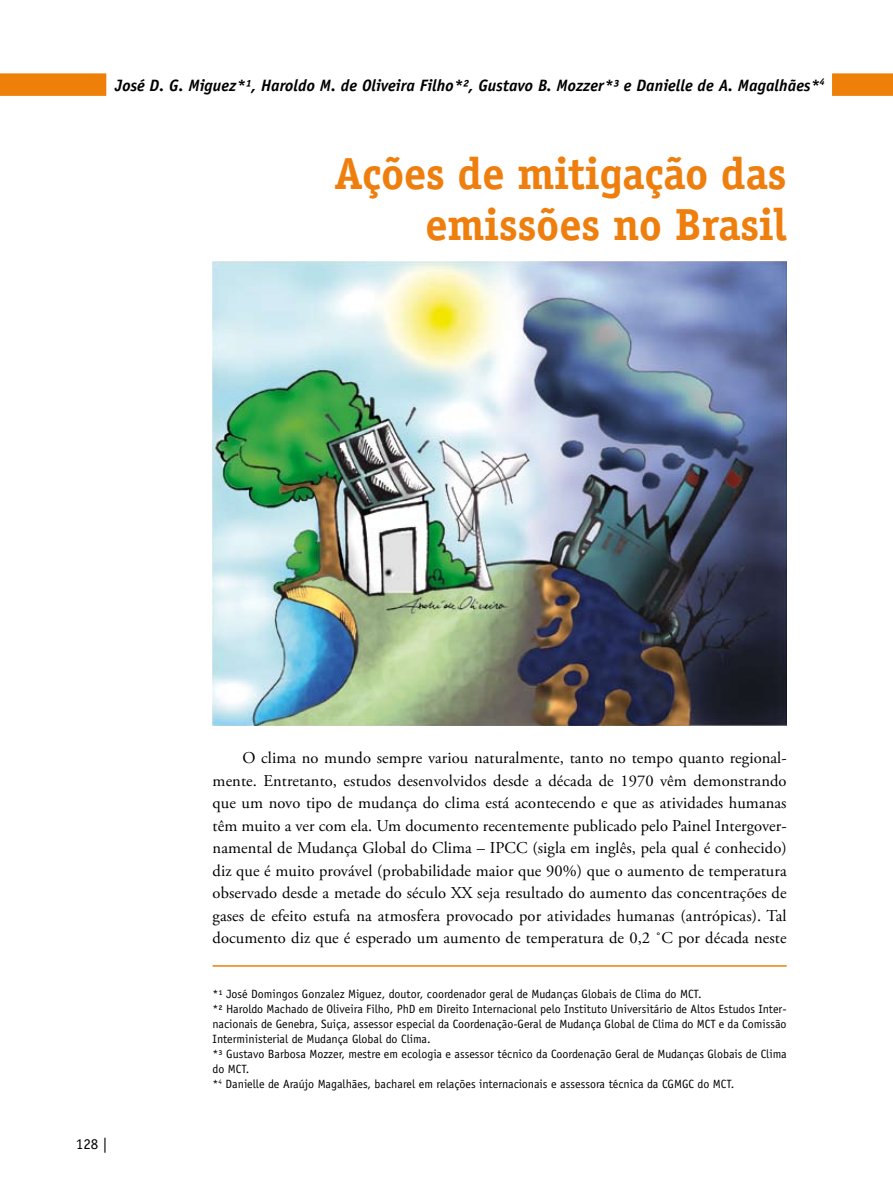
<style>
.page{position:relative;width:893px;height:1191px;background:#fff}
.page>*{position:absolute;margin:0;border:0;box-sizing:border-box;transform-origin:0 0}
.t1{font:700 45px/51px "Officina Serif";letter-spacing:-.01em;color:#ee7f0e;text-align:right}
.t2{font:16.5px/22.5px "Adobe Garamond Pro";letter-spacing:.005em;color:#000;text-align:justify}
.t3{font:italic 700 16.5px "Officina Sans";color:#000}
.t4{font:15px "Officina Sans";color:#000}
.t5{font:12px/15px "Officina Sans";color:#000}
</style>
<div class="page">
<div style="left:0;top:73px;width:106px;height:23px;background:#ee7f08"></div>
<div style="left:832px;top:73px;width:61px;height:23px;background:#ee7f08"></div>
<hr style="left:213px;top:965px;width:574px;height:1px;background:#ee7f08">
<img style="left:213px;top:262px;width:573px;height:463px">
<p class="t3" style="left:115px;top:75px;width:712px">José D. G. Miguez*¹, Haroldo M. de Oliveira Filho*², Gustavo B. Mozzer*³ e Danielle de A. Magalhães*<sup>4</sup></p>
<h1 class="t1" style="left:334px;top:147px;width:454px">Ações de mitigação das emissões no Brasil</h1>
<p class="t4" style="left:76px;top:1135px;width:33px">128 |</p>
<p class="t2" style="left:213px;top:747px;width:576px;text-indent:30px">O clima no mundo sempre variou naturalmente, tanto no tempo quanto regional&shy;mente. Entretanto, estudos desenvolvidos desde a década de 1970 vêm demonstrando que um novo tipo de mudança do clima está acontecendo e que as atividades humanas têm muito a ver com ela. Um documento recentemente publicado pelo Painel Intergover&shy;namental de Mudança Global do Clima – IPCC (sigla em inglês, pela qual é conhecido) diz que é muito provável (probabilidade maior que 90%) que o aumento de temperatura observado desde a metade do século XX seja resultado do aumento das concentrações de gases de efeito estufa na atmosfera provocado por atividades humanas (antrópicas). Tal documento diz que é esperado um aumento de temperatura de 0,2 ˚C por década neste</p>
<p class="t5" style="left:213px;top:986px;width:576px">*¹ José Domingos Gonzalez Miguez, doutor, coordenador geral de Mudanças Globais de Clima do MCT.<br>*² Haroldo Machado de Oliveira Filho, PhD em Direito Internacional pelo Instituto Universitário de Altos Estudos Inter&shy;nacionais de Genebra, Suiça, assessor especial da Coordenação-Geral de Mudança Global de Clima do MCT e da Comissão Interministerial de Mudança Global do Clima.<br>*³ Gustavo Barbosa Mozzer, mestre em ecologia e assessor técnico da Coordenação Geral de Mudanças Globais de Clima do MCT.<br>*<sup>4</sup> Danielle de Araújo Magalhães, bacharel em relações internacionais e assessora técnica da CGMGC do MCT.</p>
</div>
